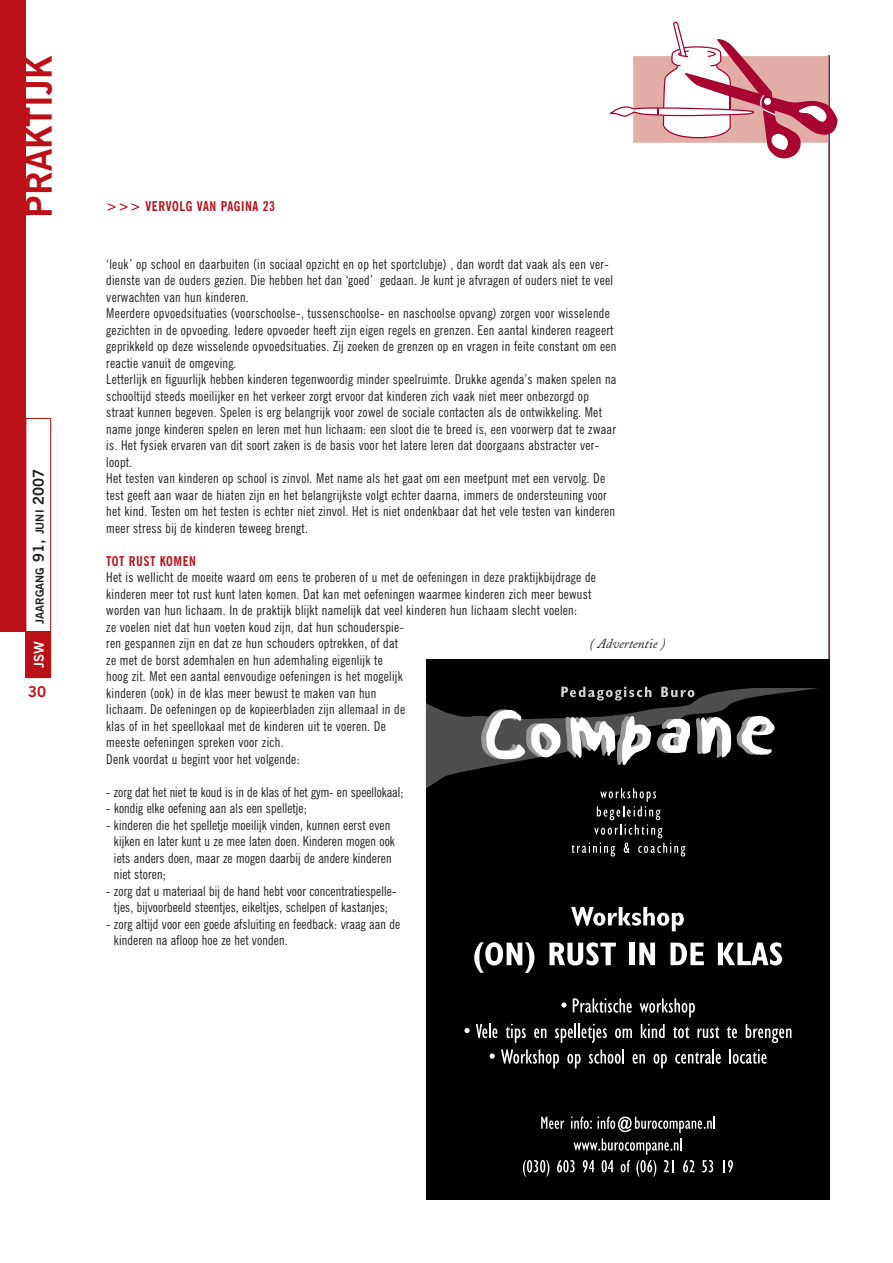
<style>
.page{position:relative;width:893px;height:1263px;background:#fff}
.page>*{position:absolute;margin:0;border:0;box-sizing:border-box;transform-origin:0 0}
.t1{font:700 36px "News Gothic BT";color:#bb1018}
.t2{font:700 15px "News Gothic BT";color:#bb1018}
.t3{font:condensed 13.5px/16.5px "News Gothic BT";letter-spacing:.02em;color:#231f20}
.t4{font:condensed 13.5px "News Gothic BT";color:#231f20}
.t5{font:700 condensed 13.5px "News Gothic BT";letter-spacing:.045em;color:#bb1018}
.t6{font:italic 13.5px "Adobe Caslon";color:#231f20}
.t7{font:700 13.5px "News Gothic BT";color:#fff}
.t8{font:700 11.25px "News Gothic BT";color:#231f20}
.s1{font-size:15px}
</style>
<div class="page">
<div style="left:0;top:0;width:26px;height:631px;background:#bb1018"></div>
<div style="left:26px;top:631px;width:25px;height:47px;background:#bb1018"></div>
<div style="left:26px;top:418px;width:25px;height:260px;border:1px solid #bb1018"></div>
<hr style="left:828px;top:55px;width:2px;height:1144px;background:#bb1018">
<svg style="left:609px;top:22px;width:228px;height:138px"></svg>
<div style="left:426px;top:659px;width:403px;height:540px;background:#000"></div>
<svg style="left:571px;top:907px;width:113px;height:24px"></svg>
<svg style="left:474px;top:942px;width:60px;height:31px"></svg>
<svg style="left:549px;top:942px;width:67px;height:23px"></svg>
<div style="left:630px;top:943px;width:5px;height:22px;background:#fff"></div>
<svg style="left:639px;top:943px;width:16px;height:22px"></svg>
<svg style="left:670px;top:943px;width:34px;height:22px"></svg>
<svg style="left:718px;top:942px;width:64px;height:23px"></svg>
<svg style="left:561px;top:1002px;width:5px;height:6px"></svg>
<svg style="left:573px;top:998px;width:59px;height:15px"></svg>
<svg style="left:640px;top:998px;width:55px;height:19px"></svg>
<svg style="left:464px;top:1028px;width:6px;height:5px"></svg>
<svg style="left:476px;top:1024px;width:21px;height:14px"></svg>
<svg style="left:506px;top:1024px;width:20px;height:19px"></svg>
<svg style="left:534px;top:1028px;width:12px;height:10px"></svg>
<svg style="left:555px;top:1024px;width:52px;height:19px"></svg>
<svg style="left:615px;top:1028px;width:17px;height:10px"></svg>
<svg style="left:641px;top:1024px;width:24px;height:14px"></svg>
<svg style="left:673px;top:1026px;width:16px;height:12px"></svg>
<svg style="left:697px;top:1026px;width:22px;height:12px"></svg>
<svg style="left:727px;top:1026px;width:10px;height:12px"></svg>
<svg style="left:746px;top:1024px;width:45px;height:19px"></svg>
<svg style="left:490px;top:1053px;width:5px;height:6px"></svg>
<svg style="left:501px;top:1049px;width:58px;height:19px"></svg>
<svg style="left:567px;top:1054px;width:14px;height:14px"></svg>
<svg style="left:589px;top:1049px;width:35px;height:15px"></svg>
<svg style="left:633px;top:1054px;width:12px;height:10px"></svg>
<svg style="left:653px;top:1054px;width:14px;height:14px"></svg>
<svg style="left:675px;top:1049px;width:46px;height:15px"></svg>
<svg style="left:729px;top:1049px;width:37px;height:15px"></svg>
<svg style="left:523px;top:1116px;width:192px;height:60px"></svg>
<svg style="left:723px;top:1160px;width:10px;height:12px"></svg>
<svg style="left:426px;top:687px;width:392px;height:169px"></svg>
<h1 class="t1" style="left:26px;top:218px;width:165px;rotate:-90deg">PRAKTIJK</h1>
<p class="t8" style="left:36px;top:623px;width:157px;rotate:-90deg">JAARGANG <span class="s1">91,</span> JUNI <span class="s1">2007</span></p>
<p class="t7" style="left:34px;top:668px;width:28px;rotate:-90deg">JSW</p>
<p class="t2" style="left:28px;top:686px;width:20px">30</p>
<p class="t5" style="left:106px;top:201px;width:170px">&gt;&gt;&gt; VERVOLG VAN PAGINA 23</p>
<p class="t3" style="left:106px;top:257px;width:512px">‘leuk’ op school en daarbuiten (in sociaal opzicht en op het sportclubje) , dan wordt dat vaak als een ver&shy;dienste van de ouders gezien. Die hebben het dan ‘goed’ gedaan. Je kunt je afvragen of ouders niet te veel verwachten van hun kinderen.<br>Meerdere opvoedsituaties (voorschoolse-, tussenschoolse- en naschoolse opvang) zorgen voor wisselende gezichten in de opvoeding. Iedere opvoeder heeft zijn eigen regels en grenzen. Een aantal kinderen reageert geprikkeld op deze wisselende opvoedsituaties. Zij zoeken de grenzen op en vragen in feite constant om een reactie vanuit de omgeving.<br>Letterlijk en figuurlijk hebben kinderen tegenwoordig minder speelruimte. Drukke agenda’s maken spelen na schooltijd steeds moeilijker en het verkeer zorgt ervoor dat kinderen zich vaak niet meer onbezorgd op straat kunnen begeven. Spelen is erg belangrijk voor zowel de sociale contacten als de ontwikkeling. Met name jonge kinderen spelen en leren met hun lichaam: een sloot die te breed is, een voorwerp dat te zwaar is. Het fysiek ervaren van dit soort zaken is de basis voor het latere leren dat doorgaans abstracter ver&shy;loopt.<br>Het testen van kinderen op school is zinvol. Met name als het gaat om een meetpunt met een vervolg. De test geeft aan waar de hiaten zijn en het belangrijkste volgt echter daarna, immers de ondersteuning voor het kind. Testen om het testen is echter niet zinvol. Het is niet ondenkbaar dat het vele testen van kinderen meer stress bij de kinderen teweeg brengt.</p>
<p class="t5" style="left:106px;top:556px;width:91px">TOT RUST KOMEN</p>
<p class="t3" style="left:106px;top:570px;width:491px">Het is wellicht de moeite waard om eens te proberen of u met de oefeningen in deze praktijkbijdrage de kinderen meer tot rust kunt laten komen. Dat kan met oefeningen waarmee kinderen zich meer bewust worden van hun lichaam. In de praktijk blijkt namelijk dat veel kinderen hun lichaam slecht voelen:<br>ze voelen niet dat hun voeten koud zijn, dat hun schouderspie-<br>ren gespannen zijn en dat ze hun schouders optrekken, of dat<br>ze met de borst ademhalen en hun ademhaling eigenlijk te<br>hoog zit. Met een aantal eenvoudige oefeningen is het mogelijk<br>kinderen (ook) in de klas meer bewust te maken van hun<br>lichaam. De oefeningen op de kopieerbladen zijn allemaal in de<br>klas of in het speellokaal met de kinderen uit te voeren. De<br>meeste oefeningen spreken voor zich.<br>Denk voordat u begint voor het volgende:</p>
<p class="t4" style="left:106px;top:787px;width:299px">- zorg dat het niet te koud is in de klas of het gym- en speellokaal;</p>
<p class="t3" style="left:106px;top:801px;width:202px">- kondig elke oefening aan als een spelletje;</p>
<p class="t3" style="left:114px;top:818px;width:283px;text-indent:-8px">- kinderen die het spelletje moeilijk vinden, kunnen eerst even kijken en later kunt u ze mee laten doen. Kinderen mogen ook iets anders doen, maar ze mogen daarbij de andere kinderen niet storen;</p>
<p class="t3" style="left:106px;top:884px;width:292px;text-align:center">- zorg dat u materiaal bij de hand hebt voor concentratiespelle&shy;tjes, bijvoorbeeld steentjes, eikeltjes, schelpen of kastanjes;</p>
<p class="t3" style="left:114px;top:917px;width:288px;text-indent:-8px">- zorg altijd voor een goede afsluiting en feedback: vraag aan de kinderen na afloop hoe ze het vonden.</p>
<p class="t6" style="left:589px;top:639px;width:78px">( Advertentie )</p>
</div>
